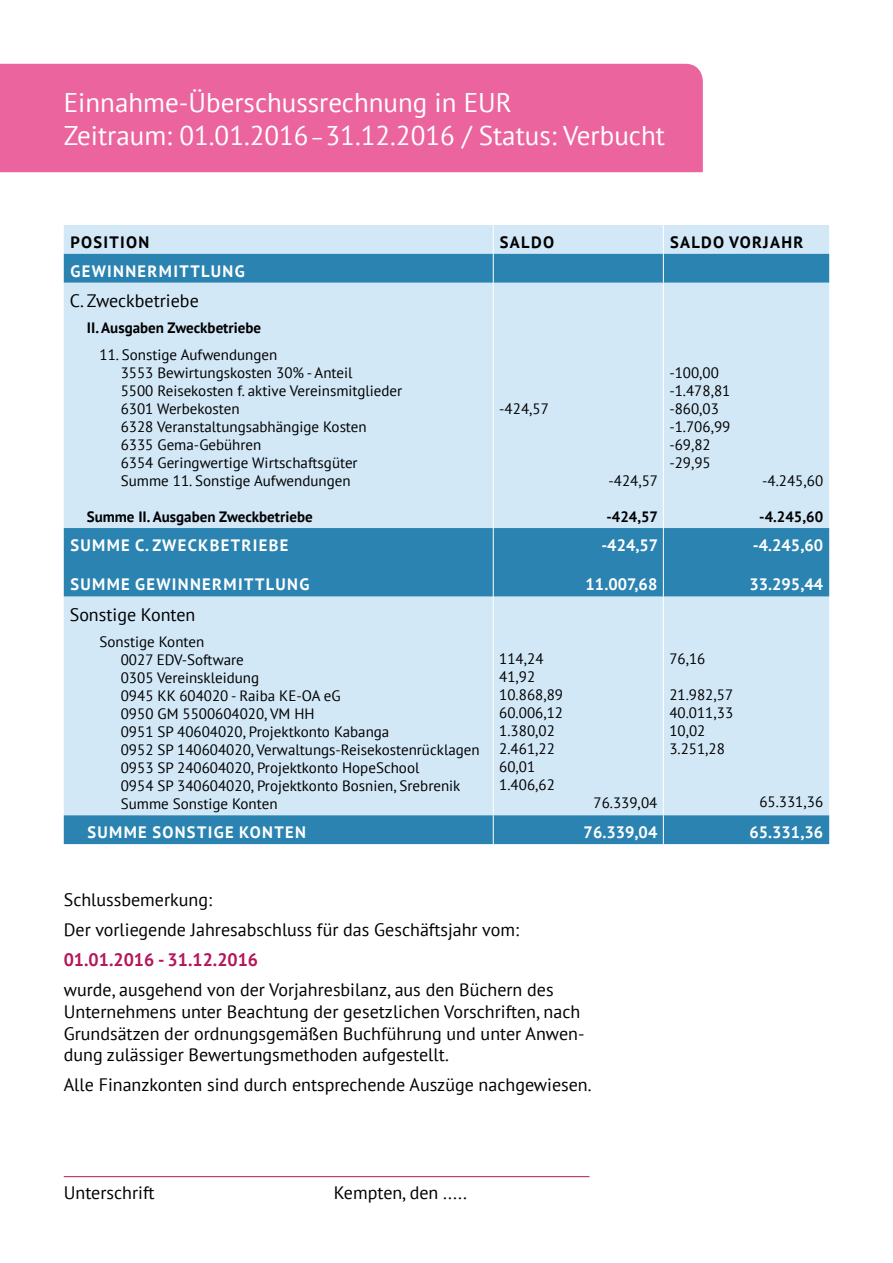
<style>
.page{position:relative;width:893px;height:1263px;background:#fff}
.page>*{position:absolute;margin:0;border:0;box-sizing:border-box;transform-origin:0 0}
.t1{font:27px/32.4px "PT Sans";color:#fff}
.t2{font:18px/21.6px "PT Sans";color:#000}
.t3{font:700 18px "PT Sans";color:#b5165a}
.t4{font:700 16.5px "PT Sans";letter-spacing:.08em;color:#fff}
.t5{font:700 16.5px "PT Sans";letter-spacing:.08em;color:#000}
.t6{font:15px/18px "PT Sans";color:#000}
.t7{font:700 15px "PT Sans";color:#000}
.s1{font-size:22.5px}
</style>
<div class="page">
<div style="left:0;top:64px;width:703px;height:108px;background:#eb649e"></div>
<div style="left:64px;top:225px;width:765px;height:29px;background:#d2e8f7"></div>
<svg style="left:64px;top:254px;width:765px;height:590px;background:#aed2e7"></svg>
<svg style="left:493px;top:225px;width:1px;height:58px"></svg>
<svg style="left:663px;top:225px;width:1px;height:58px"></svg>
<hr style="left:493px;top:283px;width:1px;height:245px;background:#fff">
<hr style="left:663px;top:283px;width:1px;height:245px;background:#fff">
<hr style="left:493px;top:528px;width:1px;height:68px;background:#fff">
<hr style="left:663px;top:528px;width:1px;height:68px;background:#fff">
<hr style="left:493px;top:596px;width:1px;height:219px;background:#fff">
<hr style="left:663px;top:596px;width:1px;height:219px;background:#fff">
<svg style="left:493px;top:815px;width:1px;height:29px"></svg>
<svg style="left:663px;top:815px;width:1px;height:29px"></svg>
<hr style="left:64px;top:1176px;width:525px;height:1px;background:#b5165a">
<h1 class="t1" style="left:64px;top:86px;width:603px">Einnahme-Überschussrechnung in EUR<br>Zeitraum: 01.01.2016<span class="s1">–</span>31.12.2016 / Status: Verbucht</h1>
<p class="t5" style="left:70px;top:231px;width:80px">POSITION</p>
<p class="t5" style="left:500px;top:231px;width:56px">SALDO</p>
<p class="t5" style="left:670px;top:231px;width:135px">SALDO VORJAHR</p>
<p class="t4" style="left:70px;top:260px;width:176px">GEWINNERMITTLUNG</p>
<p class="t2" style="left:70px;top:289px;width:131px">C. Zweckbetriebe</p>
<p class="t7" style="left:87px;top:318px;width:176px">II. Ausgaben Zweckbetriebe</p>
<p class="t6" style="left:121px;top:345px;width:283px;text-indent:-21px">11. Sonstige Aufwendungen<br>3553 Bewirtungskosten 30% - Anteil<br>5500 Reisekosten f. aktive Vereinsmitglieder<br>6301 Werbekosten<br>6328 Veranstaltungsabhängige Kosten<br>6335 Gema-Gebühren<br>6354 Geringwertige Wirtschaftsgüter<br>Summe 11. Sonstige Aufwendungen</p>
<p class="t7" style="left:87px;top:507px;width:227px">Summe II. Ausgaben Zweckbetriebe</p>
<p class="t6" style="left:669px;top:363px;width:63px">-100,00 -1.478,81 -860,03 -1.706,99 -69,82 -29,95</p>
<p class="t6" style="left:499px;top:399px;width:51px">-424,57</p>
<p class="t6" style="left:762px;top:471px;width:63px">-4.245,60</p>
<p class="t7" style="left:759px;top:507px;width:65px">-4.245,60</p>
<p class="t6" style="left:608px;top:471px;width:51px">-424,57</p>
<p class="t7" style="left:606px;top:507px;width:53px">-424,57</p>
<p class="t4" style="left:70px;top:534px;width:219px">SUMME C. ZWECKBETRIEBE</p>
<p class="t4" style="left:70px;top:574px;width:240px">SUMME GEWINNERMITTLUNG</p>
<p class="t2" style="left:70px;top:603px;width:127px">Sonstige Konten</p>
<p class="t6" style="left:121px;top:633px;width:360px;text-indent:-21px">Sonstige Konten<br>0027 EDV-Software<br>0305 Vereinskleidung<br>0945 KK 604020 - Raiba KE-OA eG<br>0950 GM 5500604020, VM HH<br>0951 SP 40604020, Projektkonto Kabanga<br>0952 SP 140604020, Verwaltungs-Reisekostenrücklagen<br>0953 SP 240604020, Projektkonto HopeSchool<br>0954 SP 340604020, Projektkonto Bosnien, Srebrenik<br>Summe Sonstige Konten</p>
<p class="t6" style="left:499px;top:650px;width:65px">114,24<br>41,92<br>10.868,89<br>60.006,12<br>1.380,02<br>2.461,22<br>60,01<br>1.406,62</p>
<p class="t4" style="left:601px;top:534px;width:58px">-424,57</p>
<p class="t4" style="left:586px;top:574px;width:73px">11.007,68</p>
<p class="t4" style="left:753px;top:534px;width:72px">-4.245,60</p>
<p class="t4" style="left:749px;top:574px;width:75px">33.295,44</p>
<p class="t6" style="left:669px;top:650px;width:38px">76,16</p>
<p class="t6" style="left:669px;top:686px;width:65px">21.982,57<br>40.011,33<br>10,02<br>3.251,28</p>
<p class="t6" style="left:593px;top:794px;width:65px">76.339,04</p>
<p class="t6" style="left:759px;top:793px;width:65px">65.331,36</p>
<p class="t4" style="left:87px;top:821px;width:220px">SUMME SONSTIGE KONTEN</p>
<p class="t4" style="left:584px;top:821px;width:75px">76.339,04</p>
<p class="t4" style="left:749px;top:821px;width:75px">65.331,36</p>
<p class="t2" style="left:64px;top:884px;width:457px;line-height:30.2px">Schlussbemerkung:<br>Der vorliegende Jahresabschluss für das Geschäftsjahr vom:</p>
<p class="t3" style="left:64px;top:948px;width:196px">01.01.2016 - 31.12.2016</p>
<p class="t2" style="left:64px;top:979px;width:522px">wurde, ausgehend von der Vorjahresbilanz, aus den Büchern des Unternehmens unter Beachtung der gesetzlichen Vorschriften, nach Grundsätzen der ordnungsgemäßen Buchführung und unter Anwen&shy;dung zulässiger Bewertungsmethoden aufgestellt.</p>
<p class="t2" style="left:64px;top:1074px;width:529px">Alle Finanzkonten sind durch entsprechende Auszüge nachgewiesen.</p>
<p class="t2" style="left:64px;top:1182px;width:92px">Unterschrift</p>
<p class="t2" style="left:334px;top:1182px;width:135px">Kempten, den .....</p>
</div>
